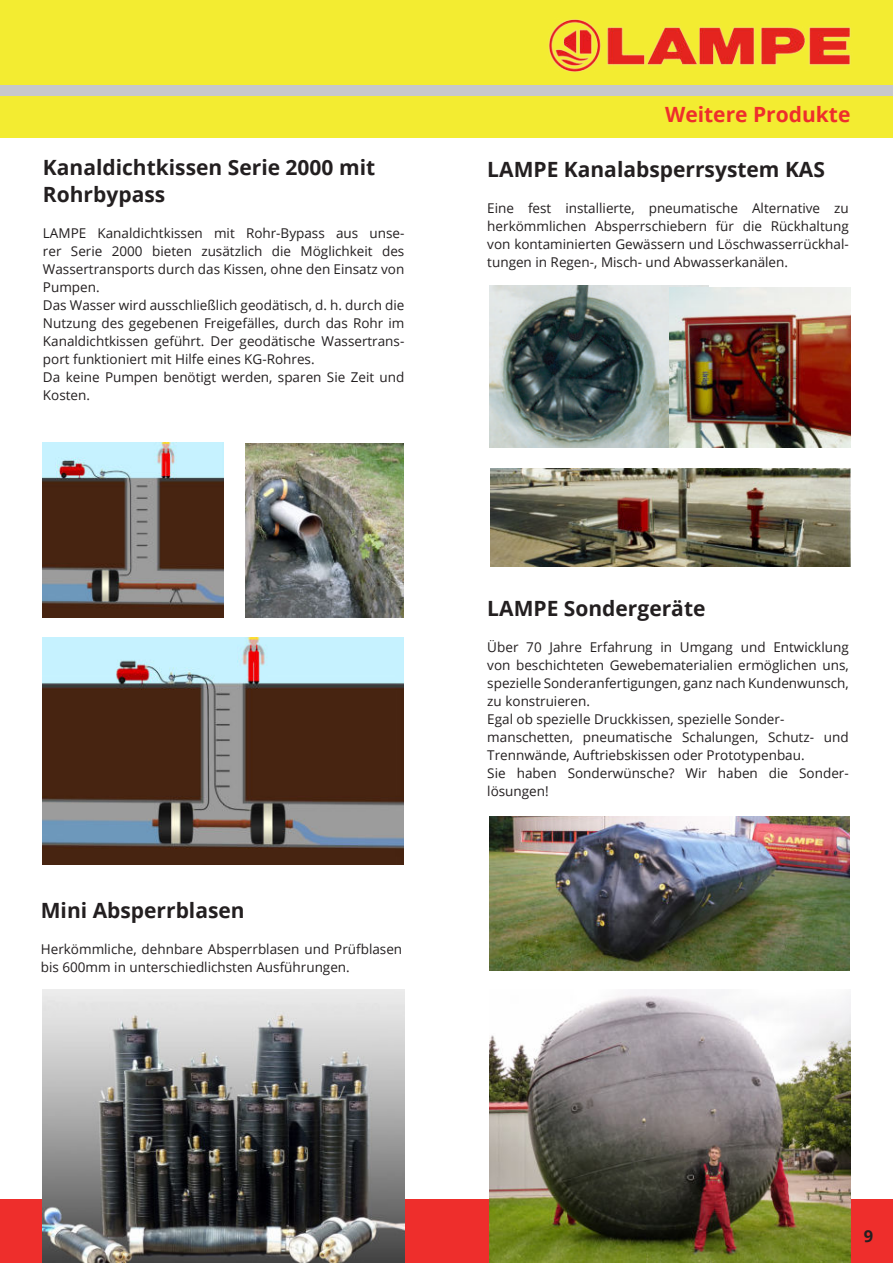
<style>
.page{position:relative;width:893px;height:1263px;background:#fff}
.page>*{position:absolute;margin:0;border:0;box-sizing:border-box;transform-origin:0 0}
.t1{font:700 21px/27px "Open Sans";color:#231f20}
.t2{font:700 21px "Open Sans";color:#ee2e2c}
.t3{font:700 16.5px "Open Sans";color:#231f20}
.t4{font:13.5px/18px "Open Sans";color:#231f20}
</style>
<div class="page">
<div style="left:0;top:1199px;width:893px;height:64px;background:#ee2e2c"></div>
<div style="left:0;top:0;width:893px;height:138px;background:#f3ec31"></div>
<div style="left:0;top:85px;width:893px;height:11px;background:#c7c8ca"></div>
<img style="left:548px;top:19px;width:303px;height:53px">
<img style="left:43px;top:443px;width:181px;height:174px">
<img style="left:43px;top:638px;width:361px;height:227px">
<img style="left:490px;top:816px;width:360px;height:155px">
<img style="left:490px;top:990px;width:360px;height:273px">
<img style="left:245px;top:443px;width:159px;height:174px">
<img style="left:490px;top:468px;width:360px;height:98px">
<img style="left:43px;top:990px;width:361px;height:273px">
<img style="left:489px;top:286px;width:220px;height:162px">
<img style="left:670px;top:287px;width:180px;height:161px">
<h1 class="t1" style="left:43px;top:153px;width:334px">Kanaldichtkissen Serie 2000 mit<br>Rohrbypass</h1>
<p class="t4" style="left:43px;top:225px;width:363px">LAMPE Kanaldichtkissen mit Rohr-Bypass aus unse&shy;rer Serie 2000 bieten zusätzlich die Möglichkeit des Wassertransports durch das Kissen, ohne den Einsatz von Pumpen.<br>Das Wasser wird ausschließlich geodätisch, d. h. durch die Nutzung des gegebenen Freigefälles, durch das Rohr im Kanaldichtkissen geführt. Der geodätische Wassertrans&shy;port funktioniert mit Hilfe eines KG-Rohres.<br>Da keine Pumpen benötigt werden, sparen Sie Zeit und Kosten.</p>
<h1 class="t1" style="left:41px;top:898px;width:205px">Mini Absperrblasen</h1>
<p class="t4" style="left:41px;top:941px;width:363px">Herkömmliche, dehnbare Absperrblasen und Prüfblasen bis 600mm in unterschiedlichsten Ausführungen.</p>
<h1 class="t2" style="left:665px;top:106px;width:187px">Weitere Produkte</h1>
<h1 class="t1" style="left:487px;top:155px;width:339px">LAMPE Kanalabsperrsystem KAS</h1>
<p class="t4" style="left:487px;top:200px;width:363px;text-align:justify">Eine fest installierte, pneumatische Alternative zu herkömmlichen Absperrschiebern für die Rückhaltung von kontaminierten Gewässern und Löschwasserrückhal&shy;tungen in Regen-, Misch- und Abwasserkanälen.</p>
<h1 class="t1" style="left:487px;top:594px;width:220px">LAMPE Sondergeräte</h1>
<p class="t4" style="left:487px;top:639px;width:363px">Über 70 Jahre Erfahrung in Umgang und Entwicklung von beschichteten Gewebematerialien ermöglichen uns, spezielle Sonderanfertigungen, ganz nach Kundenwunsch, zu konstruieren.<br>Egal ob spezielle Druckkissen, spezielle Sonder&shy;manschetten, pneumatische Schalungen, Schutz- und Trennwände, Auftriebskissen oder Prototypenbau.<br>Sie haben Sonderwünsche? Wir haben die Sonder&shy;lösungen!</p>
<p class="t3" style="left:864px;top:1225px;width:11px">9</p>
</div>
